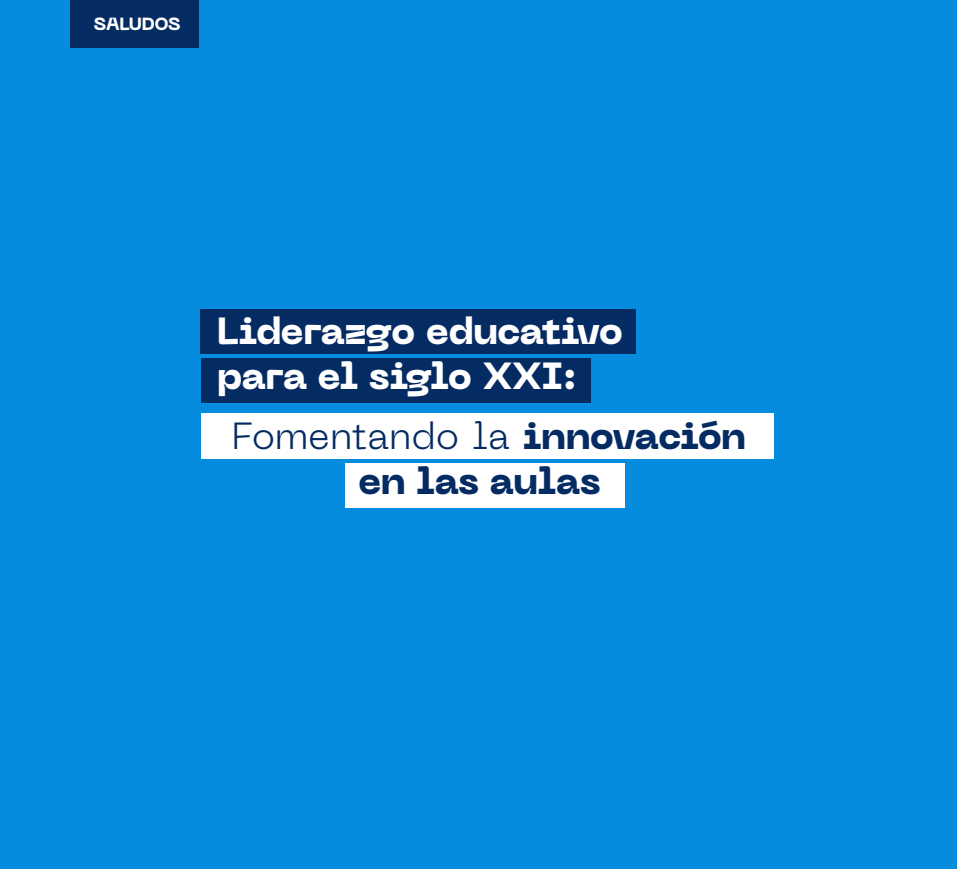
<style>
.page{position:relative;width:957px;height:869px;background:#fff}
.page>*{position:absolute;margin:0;border:0;box-sizing:border-box;transform-origin:0 0}
.t1{font:800 37.5px/45px "Neue Machina";letter-spacing:-.03em;color:#fff}
.t2{font:300 37.5px "Neue Machina";color:#052b63}
.t3{font:800 37.5px "Neue Machina";letter-spacing:-.01em;color:#052b63}
.t4{font:800 17.5px "Neue Machina";letter-spacing:-.02em;color:#fff}
.s1{font-weight:800}
</style>
<div class="page">
<div style="left:0;top:0;width:957px;height:868px;background:#058cde"></div>
<div style="left:201px;top:309px;width:435px;height:45px;background:#052b63"></div>
<div style="left:201px;top:358px;width:389px;height:44px;background:#052b63"></div>
<div style="left:345px;top:463px;width:280px;height:44px;background:#fff"></div>
<div style="left:201px;top:413px;width:572px;height:45px;background:#fff"></div>
<div style="left:71px;top:0;width:128px;height:48px;background:#052b63"></div>
<p class="t4" style="left:94px;top:12px;width:88px">SALUDOS</p>
<p class="t1" style="left:217px;top:309px;width:408px">Liderazgo educativo para el siglo XXI:</p>
<p class="t2" style="left:232px;top:412px;width:516px">Fomentando la <span class="s1">innovación</span></p>
<p class="t3" style="left:358px;top:456px;width:244px">en las aulas</p>
</div>
